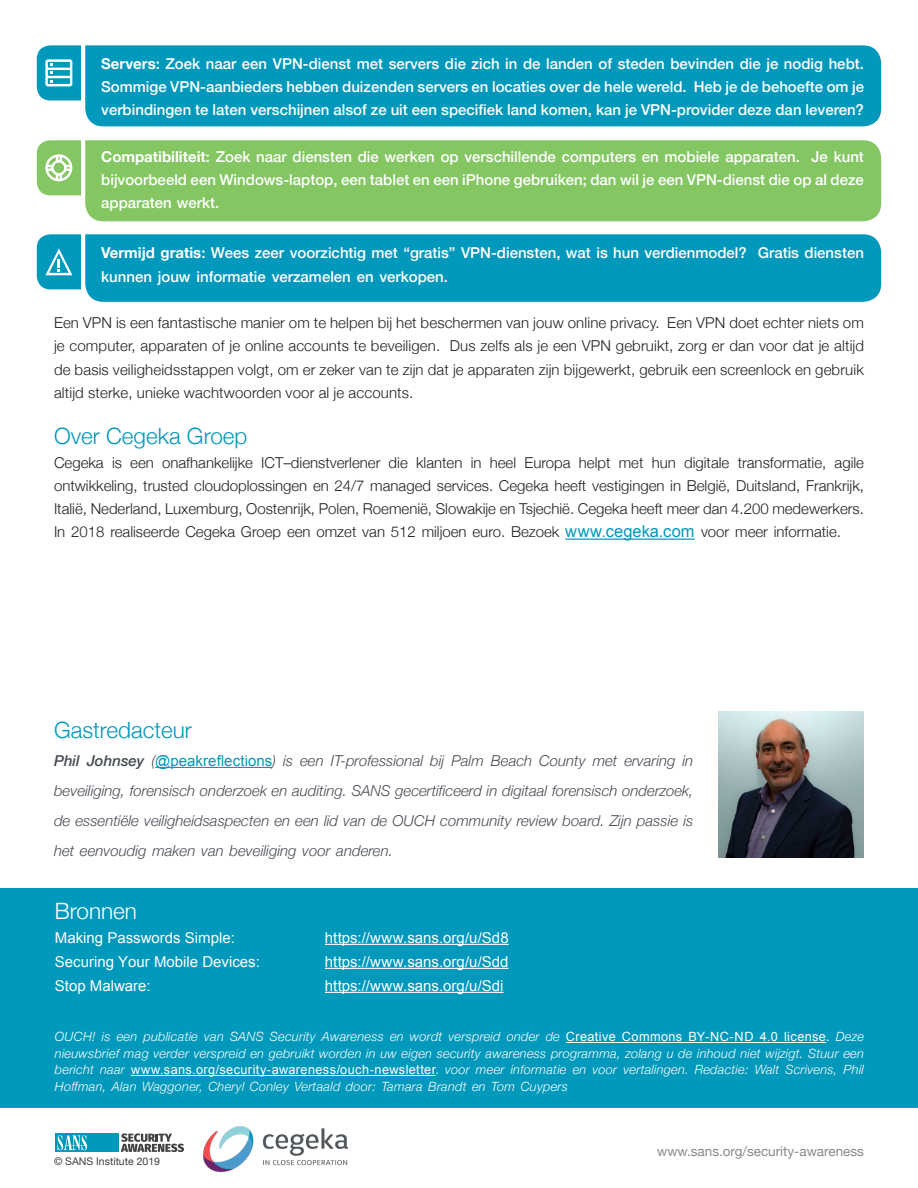
<style>
.page{position:relative;width:918px;height:1188px;background:#fff}
.page>*{position:absolute;margin:0;border:0;box-sizing:border-box;transform-origin:0 0}
.MainText{font:300 22.5px "Helvetica Neue";color:#0098bb}
.t1{font:300 22.5px "Helvetica Neue";color:#fff}
.MainText-2{font:300 15px/23.2px "Helvetica Neue";color:#231f20}
.indents{font:500 15px/23.2px "Helvetica Neue";color:#fff}
.MainText-3{font:italic 300 15px/30px "Helvetica Neue";color:#464b54}
.t2{font:15px "Arial";color:#fff}
.MainText-4{font:15px "Arial";letter-spacing:.005em;color:#0098bb}
.MainText-5{font:italic 500 15px "Helvetica Neue";color:#464b54}
.t3{font:13.5px "Helvetica Neue";color:#868a8e}
.MainText-6{font:italic 300 12.75px/16.5px "Helvetica Neue";letter-spacing:.02em;color:#fff}
.MainText-7{font:12.75px "Arial";letter-spacing:.03em;color:#fff}
.t4{font:10.5px "Helvetica Neue";color:#413f41}
.s1{font-weight:700}
.s2{font-family:"Arial";font-weight:400;font-size:16.5px;color:#0098bb}
.s3{font-family:"Helvetica Neue";font-weight:300;font-style:italic;color:#464b54}
.s4{font-weight:500}
.s5{font-family:"Helvetica Neue"}
.s6{font-family:"Helvetica Neue";font-weight:300}
</style>
<div class="page">
<div style="left:85px;top:45px;width:796px;height:81px;background:#0098bb"></div>
<div style="left:85px;top:234px;width:796px;height:68px;background:#0098bb"></div>
<svg style="left:37px;top:234px;width:44px;height:55px;background:#1ea4c2"></svg>
<div style="left:85px;top:140px;width:796px;height:81px;background:#83c662"></div>
<svg style="left:37px;top:140px;width:44px;height:55px;background:#99d07e"></svg>
<svg style="left:37px;top:45px;width:44px;height:55px;background:#2fabc7"></svg>
<div style="left:0;top:889px;width:918px;height:219px;background:#0099bc"></div>
<hr style="left:325px;top:944px;width:184px;height:1px;background:#fff">
<hr style="left:325px;top:968px;width:184px;height:1px;background:#fff">
<hr style="left:325px;top:992px;width:179px;height:1px;background:#fff">
<hr style="left:566px;top:1042px;width:260px;height:1px;background:#fff">
<hr style="left:131px;top:1075px;width:304px;height:1px;background:#fff">
<svg style="left:121px;top:1133px;width:63px;height:19px"></svg>
<div style="left:56px;top:1133px;width:63px;height:19px;background:#0098bb"></div>
<svg style="left:58px;top:1135px;width:29px;height:15px"></svg>
<img style="left:203px;top:1126px;width:146px;height:47px">
<hr style="left:155px;top:767px;width:117px;height:1px;background:#0098bb">
<hr style="left:565px;top:539px;width:130px;height:1px;background:#0098bb">
<img style="left:718px;top:712px;width:146px;height:145px">
<p class="indents" style="left:101px;top:50px;width:764px;text-align:right"><span class="s1">Servers</span>: Zoek naar een VPN-dienst met servers die zich in de landen of steden bevinden die je nodig hebt.<br>Heb je de behoefte om je</p>
<p class="indents" style="left:101px;top:74px;width:764px">Sommige VPN-aanbieders hebben duizenden servers en locaties over de hele wereld.<br>verbindingen te laten verschijnen alsof ze uit een specifiek land komen, kan je VPN-provider deze dan leveren?</p>
<p class="indents" style="left:812px;top:143px;width:54px">Je kunt</p>
<p class="indents" style="left:101px;top:143px;width:764px"><span class="s1">Compatibiliteit</span>: Zoek naar diensten die werken op verschillende computers en mobiele apparaten. bijvoorbeeld een Windows-laptop, een tablet en een iPhone gebruiken; dan wil je een VPN-dienst die op al deze apparaten werkt.</p>
<p class="indents" style="left:758px;top:240px;width:108px">Gratis diensten</p>
<p class="indents" style="left:101px;top:240px;width:647px"><span class="s1">Vermijd gratis</span>: Wees zeer voorzichtig met “gratis” VPN-diensten, wat is hun verdienmodel? kunnen jouw informatie verzamelen en verkopen.</p>
<p class="MainText-2" style="left:667px;top:310px;width:198px">Een VPN doet echter niets om</p>
<p class="MainText-2" style="left:450px;top:310px;width:416px;text-indent:-396px">Een VPN is een fantastische manier om te helpen bij het beschermen van jouw online privacy.<br>Dus zelfs als je een VPN gebruikt, zorg er dan voor dat je altijd</p>
<p class="MainText-2" style="left:54px;top:333px;width:811px">je computer, apparaten of je online accounts te beveiligen.<br>de basis veiligheidsstappen volgt, om er zeker van te zijn dat je apparaten zijn bijgewerkt, gebruik een screenlock en gebruik altijd sterke, unieke wachtwoorden voor al je accounts.</p>
<p class="MainText" style="left:54px;top:418px;width:195px">Over Cegeka Groep</p>
<p class="MainText-2" style="left:835px;top:450px;width:31px">agile</p>
<p class="MainText-2" style="left:54px;top:450px;width:812px">Cegeka<br>ontwikkeling, trusted cloudoplossingen en 24/7 managed services. Cegeka heeft vestigingen in België, Duitsland, Frankrijk, Italië, Nederland, Luxemburg, Oostenrijk, Polen, Roemenië, Slowakije en Tsjechië. Cegeka heeft meer dan 4.200 medewerkers.<br>In 2018 realiseerde Cegeka Groep een omzet van 512 miljoen euro. Bezoek <span class="s2">www.cegeka.com</span> voor meer informatie.</p>
<p class="MainText-2" style="left:261px;top:450px;width:121px">ICT–dienstverlener</p>
<p class="MainText-2" style="left:112px;top:450px;width:11px">is</p>
<p class="MainText-2" style="left:162px;top:450px;width:92px">onafhankelijke</p>
<p class="MainText-2" style="left:389px;top:450px;width:21px">die</p>
<p class="MainText-2" style="left:416px;top:450px;width:48px">klanten</p>
<p class="MainText-2" style="left:471px;top:450px;width:12px">in</p>
<p class="MainText-2" style="left:490px;top:450px;width:28px">heel</p>
<p class="MainText-2" style="left:524px;top:450px;width:48px">Europa</p>
<p class="MainText-2" style="left:579px;top:450px;width:33px">helpt</p>
<p class="MainText-2" style="left:652px;top:450px;width:26px">hun</p>
<p class="MainText-2" style="left:684px;top:450px;width:47px">digitale</p>
<p class="MainText-2" style="left:738px;top:450px;width:90px">transformatie,</p>
<p class="MainText-2" style="left:619px;top:450px;width:26px">met</p>
<p class="MainText-2" style="left:130px;top:450px;width:25px">een</p>
<p class="MainText" style="left:54px;top:712px;width:139px">Gastredacteur</p>
<p class="MainText-4" style="left:151px;top:751px;width:126px"><span class="s3">(</span>@peakreflections<span class="s3">)</span></p>
<p class="MainText-3" style="left:539px;top:745px;width:48px">County</p>
<p class="MainText-3" style="left:283px;top:745px;width:11px">is</p>
<p class="MainText-3" style="left:331px;top:745px;width:94px">IT-professional</p>
<p class="MainText-3" style="left:430px;top:745px;width:16px">bij</p>
<p class="MainText-3" style="left:451px;top:745px;width:34px">Palm</p>
<p class="MainText-3" style="left:491px;top:745px;width:43px">Beach</p>
<p class="MainText-3" style="left:624px;top:745px;width:53px">ervaring</p>
<p class="MainText-3" style="left:683px;top:745px;width:12px">in</p>
<p class="MainText-3" style="left:54px;top:745px;width:641px"><span class="s4">Phil<br></span>beveiliging, forensisch onderzoek en auditing. SANS gecertificeerd in digitaal forensisch onderzoek, de essentiële veiligheidsaspecten en een lid van de OUCH community review board. Zijn passie is het eenvoudig maken van beveiliging voor anderen.</p>
<p class="MainText-5" style="left:87px;top:748px;width:59px">Johnsey</p>
<p class="MainText-3" style="left:593px;top:745px;width:26px">met</p>
<p class="MainText-3" style="left:300px;top:745px;width:25px">een</p>
<p class="t1" style="left:55px;top:893px;width:84px">Bronnen</p>
<p class="t2" style="left:55px;top:928px;width:182px">Making Passwords Simple:</p>
<p class="t2" style="left:325px;top:928px;width:185px">https://www.sans.org /u/ Sd8</p>
<p class="t2" style="left:55px;top:952px;width:207px">Securing Your Mobile Devices:</p>
<p class="t2" style="left:325px;top:952px;width:185px">https://www.sans.org /u/ Sdd</p>
<p class="t2" style="left:55px;top:976px;width:97px">Stop Malware:</p>
<p class="t2" style="left:325px;top:976px;width:180px">https://www.sans.org /u/ Sdi</p>
<p class="MainText-6" style="left:55px;top:1028px;width:42px">OUCH!</p>
<p class="MainText-6" style="left:55px;top:1044px;width:811px">nieuwsbrief mag verder verspreid en gebruikt worden in uw eigen security awareness programma, zolang u de inhoud niet wijzigt. Stuur een</p>
<p class="MainText-6" style="left:844px;top:1061px;width:22px">Phil</p>
<p class="MainText-6" style="left:230px;top:1028px;width:35px">SANS</p>
<p class="MainText-6" style="left:270px;top:1028px;width:47px">Security</p>
<p class="MainText-7" style="left:566px;top:1028px;width:51px">Creative</p>
<p class="MainText-7" style="left:622px;top:1028px;width:62px">Commons</p>
<p class="MainText-7" style="left:688px;top:1028px;width:67px">BY-NC-ND</p>
<p class="MainText-7" style="left:760px;top:1028px;width:20px">4.0</p>
<p class="MainText-7" style="left:784px;top:1028px;width:47px">license<span class="s5">.</span></p>
<p class="MainText-6" style="left:102px;top:1028px;width:10px">is</p>
<p class="MainText-6" style="left:143px;top:1028px;width:56px">publicatie</p>
<p class="MainText-6" style="left:322px;top:1028px;width:64px">Awareness</p>
<p class="MainText-6" style="left:410px;top:1028px;width:34px">wordt</p>
<p class="MainText-6" style="left:448px;top:1028px;width:54px">verspreid</p>
<p class="MainText-6" style="left:507px;top:1028px;width:34px">onder</p>
<p class="MainText-6" style="left:546px;top:1028px;width:16px">de</p>
<p class="MainText-6" style="left:836px;top:1028px;width:30px">Deze</p>
<p class="MainText-6" style="left:117px;top:1028px;width:22px">een</p>
<p class="MainText-6" style="left:204px;top:1028px;width:21px">van</p>
<p class="MainText-6" style="left:390px;top:1028px;width:15px">en</p>
<p class="MainText-6" style="left:785px;top:1061px;width:54px">Scrivens,</p>
<p class="MainText-7" style="left:131px;top:1061px;width:309px">www.sans.org/security-awareness/ouch-newsletter<span class="s6">.</span></p>
<p class="MainText-6" style="left:55px;top:1061px;width:515px">bericht<br>Hoffman, Alan Waggoner, Cheryl Conley Vertaald door: Tamara Brandt en Tom Cuypers</p>
<p class="MainText-6" style="left:511px;top:1061px;width:57px">informatie</p>
<p class="MainText-6" style="left:623px;top:1061px;width:67px">vertalingen.</p>
<p class="MainText-6" style="left:695px;top:1061px;width:55px">Redactie:</p>
<p class="MainText-6" style="left:755px;top:1061px;width:26px">Walt</p>
<p class="MainText-6" style="left:100px;top:1061px;width:26px">naar</p>
<p class="MainText-6" style="left:445px;top:1061px;width:26px">voor</p>
<p class="MainText-6" style="left:476px;top:1061px;width:30px">meer</p>
<p class="MainText-6" style="left:573px;top:1061px;width:15px">en</p>
<p class="MainText-6" style="left:592px;top:1061px;width:26px">voor</p>
<p class="t4" style="left:54px;top:1154px;width:108px">© SANS Institute 2019</p>
<p class="t3" style="left:657px;top:1142px;width:208px">www.sans.org/security-awareness</p>
</div>
